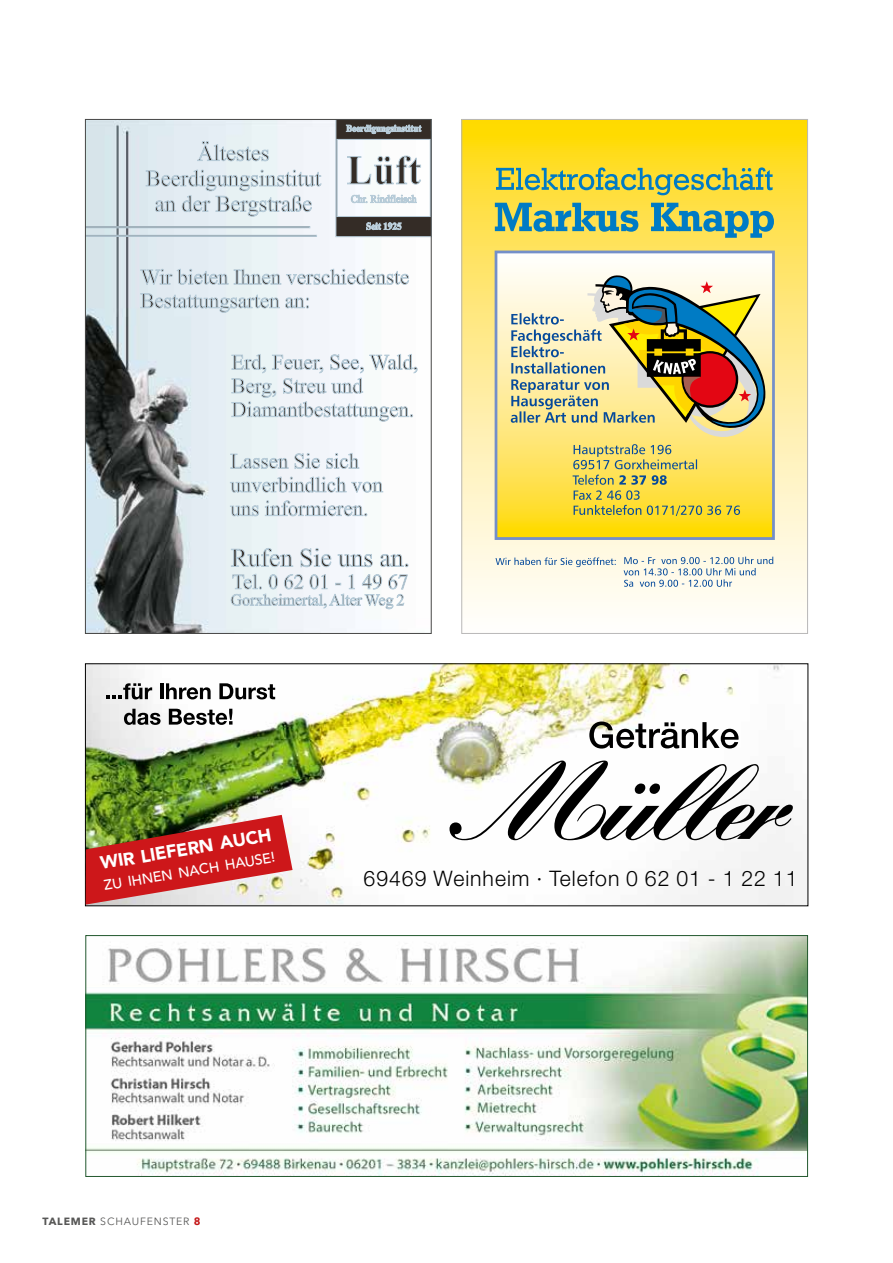
<style>
.page{position:relative;width:893px;height:1263px;background:#fff}
.page>*{position:absolute;margin:0;border:0;box-sizing:border-box;transform-origin:0 0}
.t1{font:300 21.45px "Helvetica Neue";letter-spacing:.045em;color:#000}
.t2{font:900 18px "Avenir";color:#fff}
.t3{font:500 14.25px "Avenir";color:#fff}
.t4{font:10.5px "Avenir Next";letter-spacing:.08em;color:#575756}
.s1{font-weight:700}
.s2{font-weight:700;color:#c51a1b}
</style>
<div class="page">
<img style="left:87px;top:665px;width:719px;height:239px">
<svg style="left:449px;top:760px;width:344px;height:80px"></svg>
<svg style="left:589px;top:721px;width:150px;height:27px"></svg>
<svg style="left:106px;top:683px;width:46px;height:16px"></svg>
<hr style="left:160px;top:683px;width:3px;height:16px;background:#000">
<svg style="left:166px;top:683px;width:45px;height:16px"></svg>
<svg style="left:219px;top:683px;width:56px;height:16px"></svg>
<svg style="left:124px;top:709px;width:37px;height:16px"></svg>
<svg style="left:169px;top:709px;width:63px;height:16px"></svg>
<img style="left:87px;top:937px;width:719px;height:238px">
<div style="left:85px;top:935px;width:723px;height:242px;border:1px solid #22582e"></div>
<img style="left:86px;top:815px;width:207px;height:89px">
<img style="left:87px;top:121px;width:343px;height:511px">
<svg style="left:335px;top:121px;width:95px;height:116px"></svg>
<svg style="left:197px;top:141px;width:72px;height:20px"></svg>
<svg style="left:146px;top:169px;width:176px;height:48px"></svg>
<svg style="left:231px;top:548px;width:178px;height:19px"></svg>
<svg style="left:231px;top:574px;width:177px;height:36px"></svg>
<svg style="left:87px;top:226px;width:223px;height:2px"></svg>
<svg style="left:87px;top:235px;width:230px;height:2px"></svg>
<svg style="left:140px;top:268px;width:269px;height:18px"></svg>
<svg style="left:140px;top:293px;width:169px;height:20px;background:#cdd9e0"></svg>
<svg style="left:231px;top:353px;width:187px;height:69px"></svg>
<svg style="left:230px;top:453px;width:130px;height:16px"></svg>
<svg style="left:230px;top:476px;width:153px;height:17px"></svg>
<svg style="left:230px;top:500px;width:138px;height:18px"></svg>
<svg style="left:463px;top:121px;width:343px;height:487px;background:#feea81"></svg>
<svg style="left:495px;top:251px;width:280px;height:289px"></svg>
<svg style="left:495px;top:557px;width:121px;height:10px"></svg>
<svg style="left:624px;top:557px;width:149px;height:30px;background:#d9dfdc"></svg>
<svg style="left:496px;top:167px;width:277px;height:28px;background:#b3c05d"></svg>
<svg style="left:495px;top:203px;width:279px;height:35px;background:#98b77c"></svg>
<svg style="left:511px;top:274px;width:255px;height:242px;background:#ccbf7b"></svg>
<p class="t2" style="left:98px;top:849px;width:175px;rotate:-10deg">WIR LIEFERN AUCH</p>
<p class="t3" style="left:102px;top:874px;width:175px;rotate:-10deg">ZU IHNEN NACH HAUSE!</p>
<p class="t1" style="left:364px;top:866px;width:435px">69469 Weinheim · Telefon 0 62 01 - 1 22 11</p>
<p class="t4" style="left:43px;top:1213px;width:160px"><span class="s1">TALEMER</span> SCHAUFENSTER <span class="s2">8</span></p>
</div>
